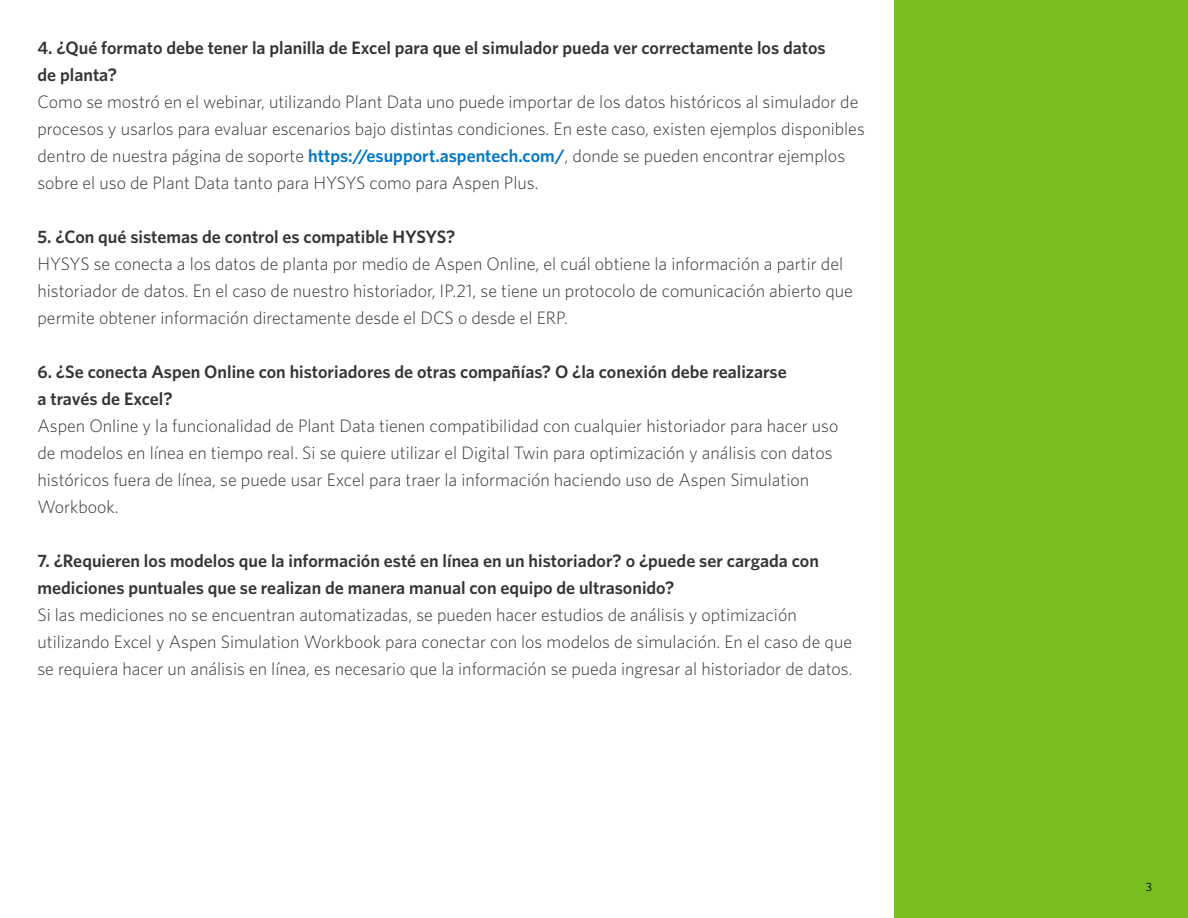
<style>
.page{position:relative;width:1188px;height:918px;background:#fff}
.page>*{position:absolute;margin:0;border:0;box-sizing:border-box;transform-origin:0 0}
.t1{font:300 18px/27px "Whitney";color:#363534}
.t2{font:600 18px/27px "Whitney";color:#363534}
.t3{font:12px "Whitney";color:#000}
.s1{font-weight:600;color:#0078c9}
</style>
<div class="page">
<div style="left:895px;top:0;width:293px;height:918px;background:#78be20"></div>
<p class="t2" style="left:38px;top:34px;width:790px">4. ¿Qué formato debe tener la planilla de Excel para que el simulador pueda ver correctamente los datos de planta?</p>
<p class="t1" style="left:38px;top:88px;width:829px">Como se mostró en el webinar, utilizando Plant Data uno puede importar de los datos históricos al simulador de procesos y usarlos para evaluar escenarios bajo distintas condiciones. En este caso, existen ejemplos disponibles dentro de nuestra página de soporte <span class="s1">https://esupport.aspentech.com/</span>, donde se pueden encontrar ejemplos sobre el uso de Plant Data tanto para HYSYS como para Aspen Plus.</p>
<p class="t2" style="left:38px;top:223px;width:419px">5. ¿Con qué sistemas de control es compatible HYSYS?</p>
<p class="t1" style="left:38px;top:250px;width:817px">HYSYS se conecta a los datos de planta por medio de Aspen Online, el cuál obtiene la información a partir del historiador de datos. En el caso de nuestro historiador, IP.21, se tiene un protocolo de comunicación abierto que permite obtener información directamente desde el DCS o desde el ERP.</p>
<p class="t2" style="left:38px;top:358px;width:751px">6. ¿Se conecta Aspen Online con historiadores de otras compañías? O ¿la conexión debe realizarse a través de Excel?</p>
<p class="t1" style="left:38px;top:412px;width:802px">Aspen Online y la funcionalidad de Plant Data tienen compatibilidad con cualquier historiador para hacer uso de modelos en línea en tiempo real. Si se quiere utilizar el Digital Twin para optimización y análisis con datos históricos fuera de línea, se puede usar Excel para traer la información haciendo uso de Aspen Simulation Workbook.</p>
<p class="t2" style="left:38px;top:547px;width:783px">7. ¿Requieren los modelos que la información esté en línea en un historiador? o ¿puede ser cargada con mediciones puntuales que se realizan de manera manual con equipo de ultrasonido?</p>
<p class="t1" style="left:38px;top:601px;width:817px">Si las mediciones no se encuentran automatizadas, se pueden hacer estudios de análisis y optimización utilizando Excel y Aspen Simulation Workbook para conectar con los modelos de simulación. En el caso de que se requiera hacer un análisis en línea, es necesario que la información se pueda ingresar al historiador de datos.</p>
<p class="t3" style="left:1146px;top:879px;width:8px">3</p>
</div>
